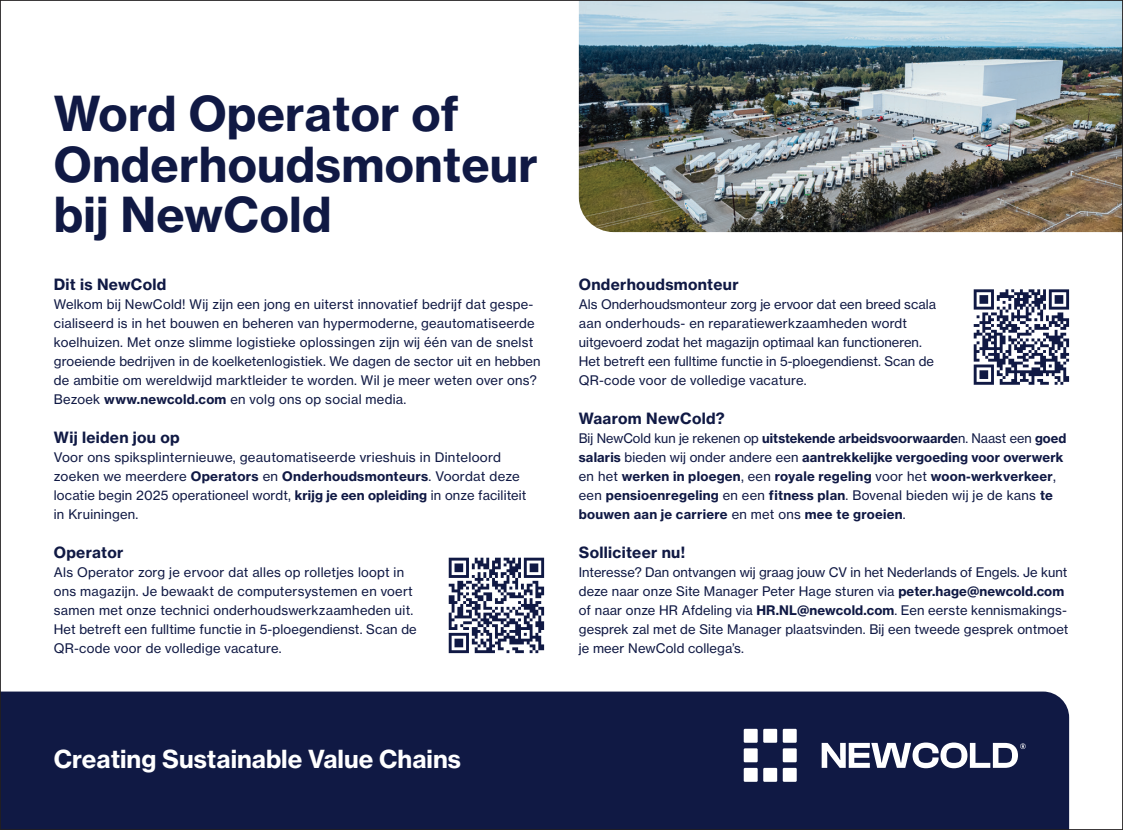
<style>
.page{position:relative;width:1123px;height:830px;background:#fff}
.page>*{position:absolute;margin:0;border:0;box-sizing:border-box;transform-origin:0 0}
.t1{font:47.4px/50.6px "N Haas Grotesk TX Pro 75 Bd";letter-spacing:.005em;color:#101944}
.t2{font:24.45px "N Haas Grotesk TX Pro 75 Bd";color:#fff}
.t3{font:15.3px "N Haas Grotesk TX Pro 75 Bd";letter-spacing:.02em;color:#101944}
.t4{font:13.05px/19.2px "N Haas Grotesk TX Pro 55 Rg";letter-spacing:.01em;color:#101944}
.t5{font:13.05px/19.2px "N Haas Grotesk TX Pro 75 Bd";letter-spacing:.01em;color:#101944}
.s1{font-family:"N Haas Grotesk TX Pro 75 Bd"}
.s2{font-family:"N Haas Grotesk TX Pro 55 Rg"}
</style>
<div class="page">
<svg style="left:449px;top:557px;width:95px;height:95px"></svg>
<svg style="left:973px;top:289px;width:96px;height:95px"></svg>
<img style="left:579px;top:2px;width:542px;height:230px">
<div style="left:2px;top:691px;width:1067px;height:136px;background:#101944"></div>
<div style="left:743px;top:728px;width:14px;height:14px;background:#fff"></div>
<div style="left:743px;top:748px;width:14px;height:14px;background:#fff"></div>
<div style="left:743px;top:767px;width:14px;height:14px;background:#fff"></div>
<div style="left:763px;top:728px;width:14px;height:14px;background:#fff"></div>
<div style="left:763px;top:767px;width:14px;height:14px;background:#fff"></div>
<div style="left:782px;top:728px;width:14px;height:14px;background:#fff"></div>
<div style="left:782px;top:748px;width:14px;height:14px;background:#fff"></div>
<div style="left:782px;top:767px;width:14px;height:14px;background:#fff"></div>
<svg style="left:821px;top:742px;width:204px;height:25px"></svg>
<h1 class="t1" style="left:54px;top:88px;width:486px">Word Operator of<br>Onderhoudsmonteur bij NewCold</h1>
<p class="t3" style="left:54px;top:274px;width:114px">Dit is NewCold</p>
<p class="t4" style="left:54px;top:294px;width:488px">Welkom bij NewCold! Wij zijn een jong en uiterst innovatief bedrijf dat gespe&shy;cialiseerd is in het bouwen en beheren van hypermoderne, geautomatiseerde koelhuizen. Met onze slimme logistieke oplossingen zijn wij één van de snelst groeiende bedrijven in de koelketenlogistiek. We dagen de sector uit en hebben de ambitie om wereldwijd marktleider te worden. Wil je meer weten over ons?<br>Bezoek <span class="s1">www.newcold.com</span> en volg ons op social media.</p>
<p class="t3" style="left:54px;top:427px;width:127px">Wij leiden jou op</p>
<p class="t4" style="left:54px;top:447px;width:474px">Voor ons spiksplinternieuwe, geautomatiseerde vrieshuis in Dinteloord zoeken we meerdere <span class="s1">Operators</span> en <span class="s1">Onderhoudsmonteurs</span>. Voordat deze locatie begin 2025 operationeel wordt, <span class="s1">krijg je een opleiding</span> in onze faciliteit in Kruiningen.</p>
<p class="t3" style="left:54px;top:542px;width:71px">Operator</p>
<p class="t4" style="left:54px;top:562px;width:364px">Als Operator zorg je ervoor dat alles op rolletjes loopt in ons magazijn. Je bewaakt de computersystemen en voert samen met onze technici onderhoudswerkzaamheden uit.<br>Het betreft een fulltime functie in 5-ploegendienst. Scan de QR-code voor de volledige vacature.</p>
<h2 class="t2" style="left:54px;top:743px;width:408px">Creating Sustainable Value Chains</h2>
<p class="t3" style="left:579px;top:274px;width:161px">Onderhoudsmonteur</p>
<p class="t4" style="left:579px;top:294px;width:359px">Als Onderhoudsmonteur zorg je ervoor dat een breed scala aan onderhouds- en reparatiewerkzaamheden wordt uitgevoerd zodat het magazijn optimaal kan functioneren.<br>Het betreft een fulltime functie in 5-ploegendienst. Scan de QR-code voor de volledige vacature.</p>
<p class="t3" style="left:579px;top:408px;width:147px">Waarom NewCold?</p>
<p class="t4" style="left:579px;top:428px;width:489px">Bij NewCold kun je rekenen op <span class="s1">uitstekende arbeidsvoorwaarde</span>n. Naast een <span class="s1">goed</span></p>
<p class="t5" style="left:579px;top:447px;width:486px">salaris <span class="s2">bieden wij onder andere een</span> aantrekkelijke vergoeding voor overwerk <span class="s2">en het</span> werken in ploegen<span class="s2">, een</span> royale regeling <span class="s2">voor het</span> woon-werkverkeer<span class="s2">,</span></p>
<p class="t4" style="left:579px;top:485px;width:476px">een <span class="s1">pensioenregeling</span> en een <span class="s1">fitness plan</span>. Bovenal bieden wij je de kans <span class="s1">te</span></p>
<p class="t5" style="left:579px;top:504px;width:328px">bouwen aan je carriere <span class="s2">en met ons</span> mee te groeien<span class="s2">.</span></p>
<p class="t3" style="left:579px;top:542px;width:108px">Solliciteer nu!</p>
<p class="t4" style="left:579px;top:562px;width:491px">Interesse? Dan ontvangen wij graag jouw CV in het Nederlands of Engels. Je kunt deze naar onze Site Manager Peter Hage sturen via <span class="s1">peter.hage@newcold.com </span>of naar onze HR Afdeling via <span class="s1">HR.NL@newcold.com</span>. Een eerste kennismakings&shy;gesprek zal met de Site Manager plaatsvinden. Bij een tweede gesprek ontmoet je meer NewCold collega’s.</p>
</div>
